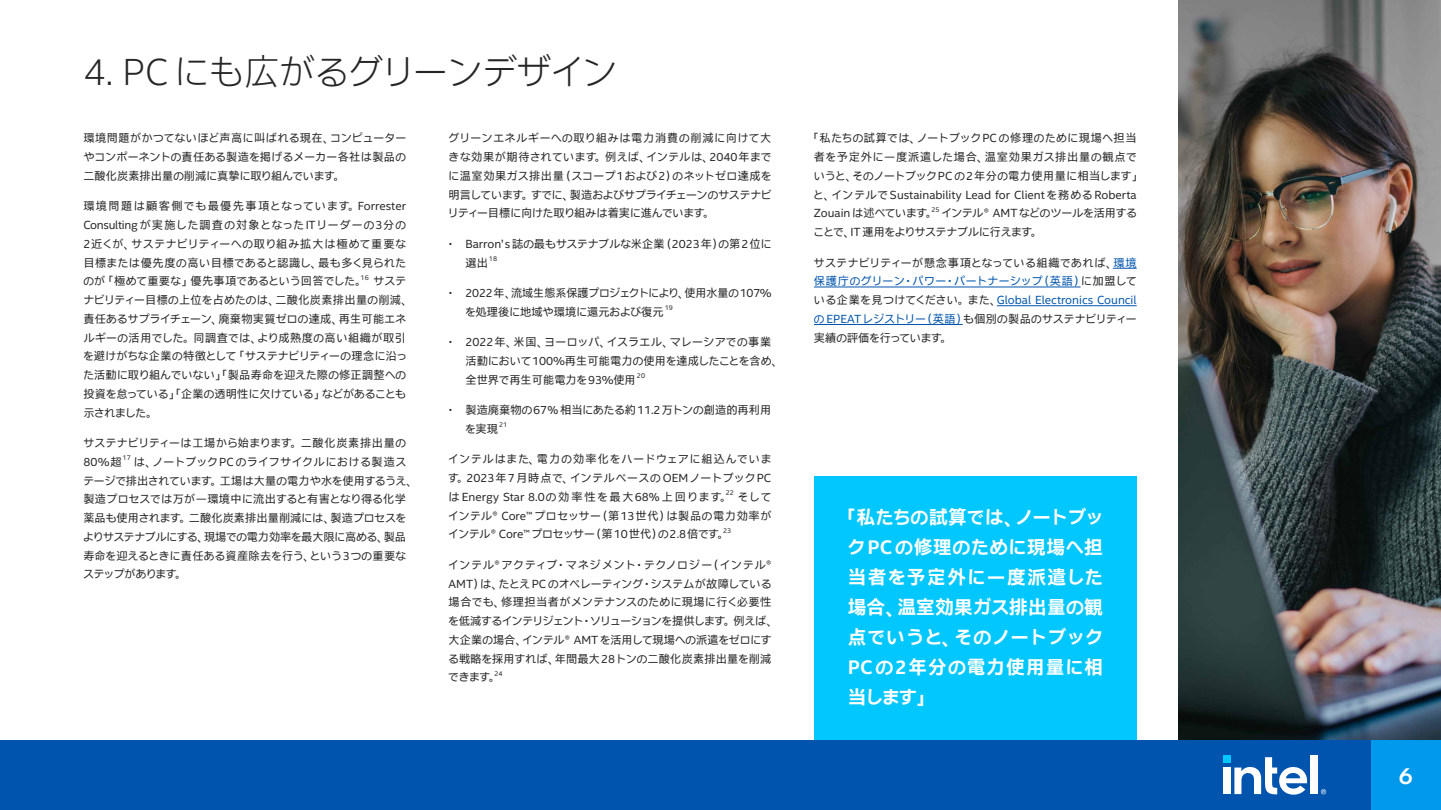
<style>
.page{position:relative;width:1441px;height:810px;background:#fff}
.page>*{position:absolute;margin:0;border:0;box-sizing:border-box;transform-origin:0 0}
.t1{font:300 36px "Intel Clear Jpn Prop";color:#262626}
.t2{font:500 22.5px "Intel One Display";color:#fff}
.t3{font:700 18.75px/30px "Intel Clear Jpn Prop";letter-spacing:.05em;color:#fff;text-align:justify}
.t4{font:11.25px/18.8px "Intel Clear Jpn Prop";letter-spacing:.005em;color:#262626;text-align:justify}
.t5{font:11.25px/18.8px "Intel Clear Jpn Prop";letter-spacing:.055em;color:#262626}
.t6{font:6.52px "Intel Clear Jpn Prop";color:#262626}
.s1{color:#0054ae}
</style>
<div class="page">
<div style="left:0;top:740px;width:1370px;height:70px;background:#0054ae"></div>
<div style="left:1370px;top:740px;width:70px;height:70px;background:#0099ec"></div>
<svg style="left:1234px;top:757px;width:72px;height:38px"></svg>
<div style="left:1310px;top:755px;width:7px;height:39px;background:#fff"></div>
<div style="left:1223px;top:768px;width:7px;height:26px;background:#fff"></div>
<svg style="left:1320px;top:789px;width:5px;height:5px"></svg>
<div style="left:1222px;top:756px;width:8px;height:7px;background:#00c7fd"></div>
<svg style="left:1112px;top:268px;width:24px;height:1px"></svg>
<hr style="left:814px;top:287px;width:266px;height:1px;background:#0054ae">
<hr style="left:996px;top:305px;width:140px;height:1px;background:#0054ae">
<hr style="left:814px;top:324px;width:148px;height:1px;background:#0054ae">
<div style="left:814px;top:476px;width:322px;height:264px;background:#00c7fd"></div>
<img style="left:1178px;top:0;width:262px;height:740px">
<h1 class="t1" style="left:83px;top:50px;width:535px">4. PC にも広がるグリーンデザイン</h1>
<p class="t4" style="left:83px;top:129px;width:324px">環境問題がかつてないほど声高に叫ばれる現在、コンピューターやコンポーネントの責任ある製造を掲げるメーカー各社は製品の二酸化炭素排出量の削減に真摯に取り組んでいます。</p>
<p class="t4" style="left:83px;top:197px;width:324px">環境問題は顧客側でも最優先事項となっています。 Forrester Consultingが実施した調査の対象となったITリーダーの3分の2近くが、サステナビリティーへの取り組み拡大は極めて重要な目標または優先度の高い目標であると認識し、最も多く見られたのが「極めて重要な」優先事項であるという回答でした。</p>
<p class="t6" style="left:360px;top:273px;width:10px">16</p>
<p class="t4" style="left:83px;top:272px;width:325px;text-indent:290px">サステナビリティー目標の上位を占めたのは、二酸化炭素排出量の削減、責任あるサプライチェーン、廃棄物実質ゼロの達成、再生可能エネルギーの活用でした。同調査では、より成熟度の高い組織が取引を避けがちな企業の特徴として「サステナビリティーの理念に沿った活動に取り組んでいない」「製品寿命を迎えた際の修正調整への投資を怠っている」「企業の透明性に欠けている」などがあることも示されました。</p>
<p class="t5" style="left:83px;top:434px;width:324px">サステナビリティーは工場から始まります。二酸化炭素排出量の<br>80％超</p>
<p class="t6" style="left:123px;top:454px;width:10px">17</p>
<p class="t4" style="left:83px;top:453px;width:330px;text-align:left;text-indent:51px">は、ノートブックPCのライフサイクルにおける製造ステージで排出されています。工場は大量の電力や水を使用するうえ、製造プロセスでは万が一環境中に流出すると有害となり得る化学薬品も使用されます。二酸化炭素排出量削減には、製造プロセスをよりサステナブルにする、現場での電力効率を最大限に高める、製品寿命を迎えるときに責任ある資産除去を行う、という3つの重要なステップがあります。</p>
<p class="t4" style="left:448px;top:129px;width:324px">グリーンエネルギーへの取り組みは電力消費の削減に向けて大きな効果が期待されています。例えば、インテルは、2040年までに温室効果ガス排出量（スコープ1および2）のネットゼロ達成を明言しています。すでに、製造およびサプライチェーンのサステナビリティー目標に向けた取り組みは着実に進んでいます。</p>
<p class="t4" style="left:465px;top:235px;width:307px;text-indent:-17px">・　Barron’s 誌の最もサステナブルな米企業（2023年）の第2位に選出</p>
<p class="t6" style="left:489px;top:255px;width:10px">18</p>
<p class="t4" style="left:465px;top:284px;width:307px;text-indent:-17px">・　2022年、流域生態系保護プロジェクトにより、使用水量の107％を処理後に地域や環境に還元および復元</p>
<p class="t6" style="left:664px;top:304px;width:10px">19</p>
<p class="t4" style="left:465px;top:333px;width:313px;text-align:left;text-indent:-17px">・　2022年、米国、ヨーロッパ、イスラエル、マレーシアでの事業活動において100％再生可能電力の使用を達成したことを含め、全世界で再生可能電力を93％使用</p>
<p class="t6" style="left:637px;top:372px;width:10px">20</p>
<p class="t4" style="left:465px;top:401px;width:307px;text-indent:-17px">・　製造廃棄物の67% 相当にあたる約11.2万トンの創造的再利用を実現</p>
<p class="t6" style="left:499px;top:421px;width:10px">21</p>
<p class="t4" style="left:448px;top:450px;width:324px">インテルはまた、電力の効率化をハードウェアに組込んでいます。 2023年7月時点で、インテルベースのOEMノートブックPCはEnergy Star 8.0の効率性を最大68%上回ります。</p>
<p class="t6" style="left:725px;top:489px;width:10px">22</p>
<p class="t4" style="left:448px;top:488px;width:324px;text-indent:289px">そしてインテル® Core™ プロセッサー（第13世代）は製品の電力効率がインテル® Core™プロセッサー（第10世代）の2.8倍です。</p>
<p class="t6" style="left:723px;top:526px;width:10px">23</p>
<p class="t4" style="left:448px;top:556px;width:325px">インテル®アクティブ・マネジメント・テクノロジー（インテル® AMT）は、たとえ PC のオペレーティング・システムが故障している場合でも、修理担当者がメンテナンスのために現場に行く必要性を低減するインテリジェント・ソリューションを提供します。例えば、大企業の場合、インテル® AMT を活用して現場への派遣をゼロにする戦略を採用すれば、年間最大28トンの二酸化炭素排出量を削減できます。</p>
<p class="t6" style="left:494px;top:669px;width:10px">24</p>
<p class="t4" style="left:813px;top:129px;width:325px">「私たちの試算では、ノートブックPCの修理のために現場へ担当者を予定外に一度派遣した場合、温室効果ガス排出量の観点でいうと、そのノートブックPC の2年分の電力使用量に相当します」と、インテルで Sustainability Lead for Client を務める Roberta Zouain は述べています。</p>
<p class="t6" style="left:931px;top:205px;width:10px">25</p>
<p class="t4" style="left:814px;top:204px;width:324px;text-indent:128px">インテル® AMT などのツールを活用することで、IT 運用をよりサステナブルに行えます。</p>
<p class="t4" style="left:813px;top:253px;width:324px">サステナビリティーが懸念事項となっている組織であれば、<span class="s1">環境保護庁のグリーン・パワー・パートナーシップ（英語）</span>に加盟している企業を見つけてください。また、<span class="s1">Global Electronics Councilの EPEAT レジストリー（英語）</span>も個別の製品のサステナビリティー実績の評価を行っています。</p>
<h3 class="t3" style="left:846px;top:502px;width:258px">「私たちの試算では、ノートブックPC の修理のために現場へ担当者を予定外に一度派遣した場合、温室効果ガス排出量の観点でいうと、そのノートブックPC の2年分の電力使用量に相当します」</h3>
<h2 class="t2" style="left:1398px;top:762px;width:15px">6</h2>
</div>
